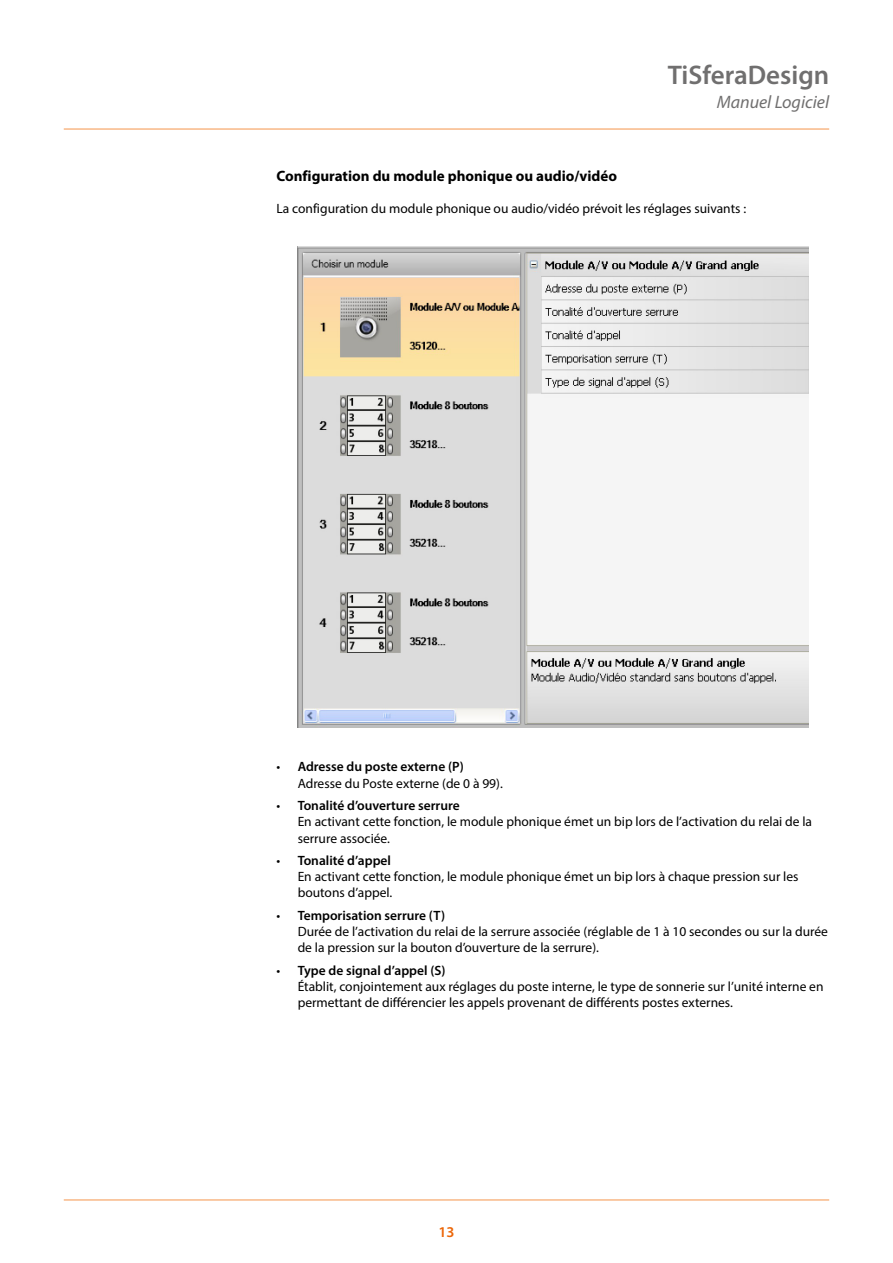
<style>
.page{position:relative;width:893px;height:1263px;background:#fff}
.page>*{position:absolute;margin:0;border:0;box-sizing:border-box;transform-origin:0 0}
.t1{font:600 27px "Myriad Pro";color:#706f6f}
.t2{font:italic 18px "Myriad Pro";color:#706f6f}
.t3{font:700 15px "Myriad Pro";color:#000}
.t4{font:600 15px "Myriad Pro";color:#ec6608}
.t5{font:13.5px/16.2px "Myriad Pro";color:#000}
.s1{font-weight:600}
</style>
<div class="page">
<hr style="left:64px;top:128px;width:765px;height:2px;background:#f8b887">
<hr style="left:64px;top:1199px;width:765px;height:2px;background:#f8b887">
<img style="left:297px;top:247px;width:511px;height:480px">
<h1 class="t1" style="left:668px;top:58px;width:163px">TiSferaDesign</h1>
<h2 class="t2" style="left:717px;top:91px;width:114px">Manuel Logiciel</h2>
<p class="t3" style="left:276px;top:166px;width:342px">Configuration du module phonique ou audio/vidéo</p>
<p class="t5" style="left:276px;top:200px;width:471px">La configuration du module phonique ou audio/vidéo prévoit les réglages suivants :</p>
<p class="t5" style="left:298px;top:758px;width:207px;text-indent:-21px">• <span class="s1">Adresse du poste externe (P)<br></span>Adresse du Poste externe (de 0 à 99).</p>
<p class="t5" style="left:298px;top:797px;width:516px;text-indent:-21px">• <span class="s1">Tonalité d’ouverture serrure<br></span>En activant cette fonction, le module phonique émet un bip lors de l’activation du relai de la serrure associée.</p>
<p class="t5" style="left:298px;top:852px;width:502px;text-indent:-21px">• <span class="s1">Tonalité d’appel<br></span>En activant cette fonction, le module phonique émet un bip lors à chaque pression sur les boutons d’appel.</p>
<p class="t5" style="left:298px;top:907px;width:532px;text-indent:-21px">• <span class="s1">Temporisation serrure (T)<br></span>Durée de l’activation du relai de la serrure associée (réglable de 1 à 10 secondes ou sur la durée de la pression sur la bouton d’ouverture de la serrure).</p>
<p class="t5" style="left:298px;top:962px;width:527px;text-indent:-21px">• <span class="s1">Type de signal d’appel (S)<br></span>Établit, conjointement aux réglages du poste interne, le type de sonnerie sur l’unité interne en permettant de différencier les appels provenant de différents postes externes.</p>
<p class="t4" style="left:438px;top:1222px;width:18px">13</p>
</div>
